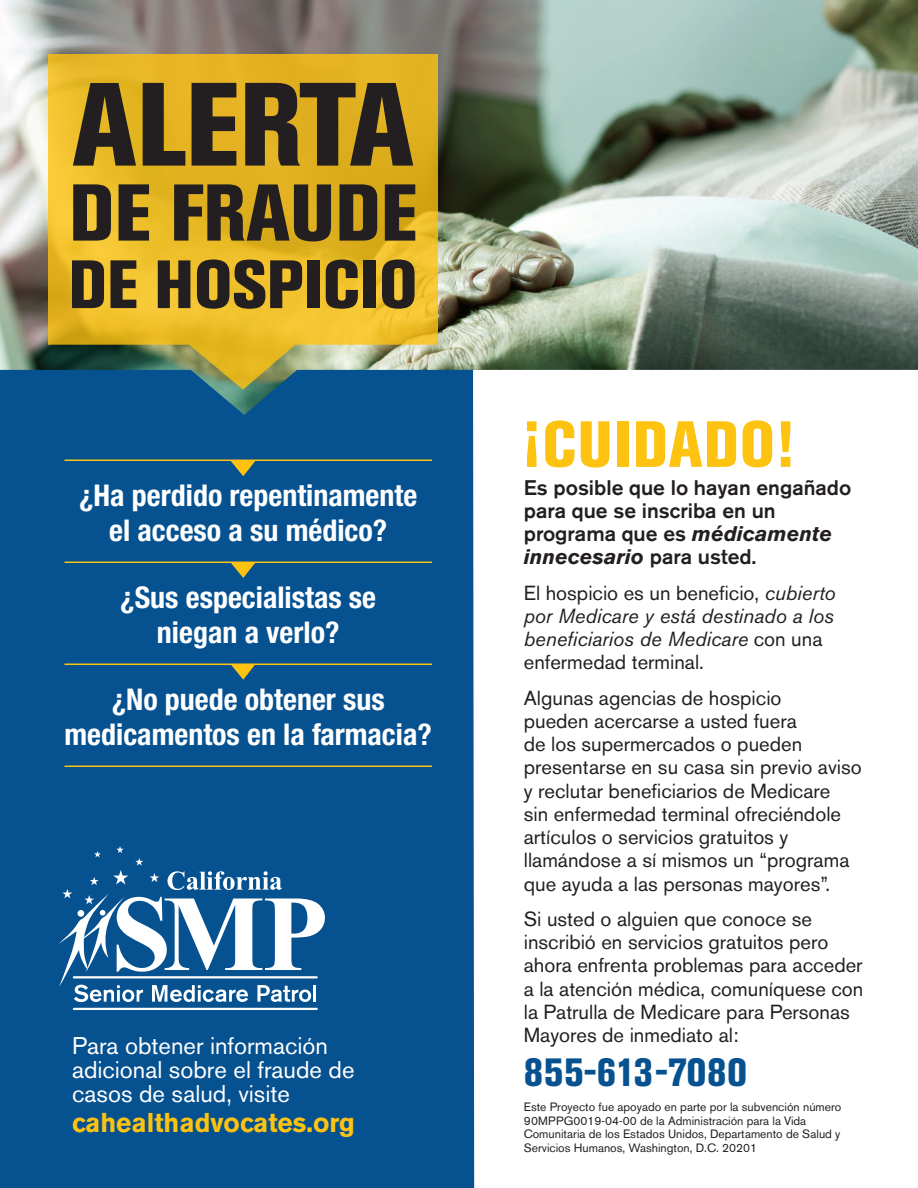
<style>
.page{position:relative;width:918px;height:1188px;background:#fff}
.page>*{position:absolute;margin:0;border:0;box-sizing:border-box;transform-origin:0 0}
.t1{font:800 condensed 117px "Akzidenz Grotesk BE";letter-spacing:-.02em;color:#231f20;scale:1.05 1}
.t2{font:800 condensed 79.5px "Akzidenz Grotesk BE";color:#231f20;scale:1.05 1}
.t3{font:800 condensed 67.5px "Akzidenz Grotesk BE";color:#231f20;scale:1.05 1}
.t4{font:800 condensed 64.5px "Akzidenz Grotesk BE";letter-spacing:.02em;color:#fec210}
.t5{font:800 condensed 39px "Akzidenz Grotesk BE";letter-spacing:.02em;color:#065190}
.t6{font:700 condensed 30px/34.5px "Helvetica Neue";color:#fff;text-align:center}
.t7{font:700 27px "Akzidenz Grotesk BE";color:#fec210}
.t8{font:24px/24px "Akzidenz Grotesk BE";color:#fff}
.t9{font:500 21px/23.2px "Akzidenz Grotesk BE";color:#231f20}
.t10{font:20.25px/23.2px "Akzidenz Grotesk BE";color:#231f20}
.t11{font:italic 20.25px/23.2px "Akzidenz Grotesk BE";color:#231f20}
.t12{font:12px/13.5px "Akzidenz Grotesk BE";color:#231f20}
.s1{font-weight:700;font-style:italic}
.s2{font-style:normal}
</style>
<div class="page">
<div style="left:0;top:415px;width:474px;height:773px;background:#065190"></div>
<img style="left:0;top:0;width:918px;height:415px">
<svg style="left:48px;top:54px;width:390px;height:336px;background:#d5b030"></svg>
<hr style="left:74px;top:1008px;width:243px;height:2px;background:#fff">
<svg style="left:58px;top:846px;width:267px;height:156px"></svg>
<hr style="left:313px;top:985px;width:3px;height:17px;background:#fff">
<hr style="left:64px;top:460px;width:368px;height:1px;background:#fec210">
<hr style="left:64px;top:562px;width:368px;height:1px;background:#fec210">
<hr style="left:64px;top:664px;width:368px;height:1px;background:#fec210">
<hr style="left:64px;top:766px;width:368px;height:1px;background:#fec210">
<svg style="left:230px;top:461px;width:26px;height:15px"></svg>
<svg style="left:230px;top:563px;width:26px;height:15px"></svg>
<svg style="left:230px;top:665px;width:26px;height:15px"></svg>
<p class="t1" style="left:72px;top:57px;width:326px">ALERTA</p>
<p class="t2" style="left:69px;top:167px;width:333px">DE FRAUDE</p>
<p class="t3" style="left:68px;top:246px;width:334px">DE HOSPICIO</p>
<p class="t6" style="left:79px;top:478px;width:340px">¿Ha perdido repentinamente el acceso a su médico?</p>
<p class="t6" style="left:120px;top:580px;width:257px">¿Sus especialistas se niegan a verlo?</p>
<p class="t6" style="left:65px;top:682px;width:369px">¿No puede obtener sus medicamentos en la farmacia?</p>
<p class="t8" style="left:72px;top:1033px;width:284px">Para obtener información adicional sobre el fraude de casos de salud, visite</p>
<p class="t7" style="left:72px;top:1107px;width:285px">cahealthadvocates.org</p>
<p class="t4" style="left:524px;top:407px;width:271px">¡CUIDADO!</p>
<p class="t9" style="left:524px;top:476px;width:329px">Es posible que lo hayan engañado para que se inscriba en un programa que es <span class="s1">médicamente innecesario</span> para usted.</p>
<p class="t11" style="left:524px;top:581px;width:313px"><span class="s2">El hospicio es un beneficio,</span> cubierto por Medicare y está destinado a los beneficiarios de Medicare <span class="s2">con una enfermedad terminal.</span></p>
<p class="t10" style="left:524px;top:686px;width:339px">Algunas agencias de hospicio<br>pueden acercarse a usted fuera<br>de los supermercados o pueden presentarse en su casa sin previo aviso y reclutar beneficiarios de Medicare<br>sin enfermedad terminal ofreciéndole artículos o servicios gratuitos y llamándose a sí mismos un “programa que ayuda a las personas mayores”.</p>
<p class="t10" style="left:524px;top:907px;width:341px">Si usted o alguien que conoce se inscribió en servicios gratuitos pero ahora enfrenta problemas para acceder a la atención médica, comuníquese con la Patrulla de Medicare para Personas Mayores de inmediato al:</p>
<p class="t5" style="left:524px;top:1049px;width:225px">855-613-7080</p>
<p class="t12" style="left:524px;top:1100px;width:319px">Este Proyecto fue apoyado en parte por la subvención número 90MPPG0019-04-00 de la Administración para la Vida Comunitaria de los Estados Unidos, Departamento de Salud y Servicios Humanos, Washington, D.C. 20201</p>
</div>
